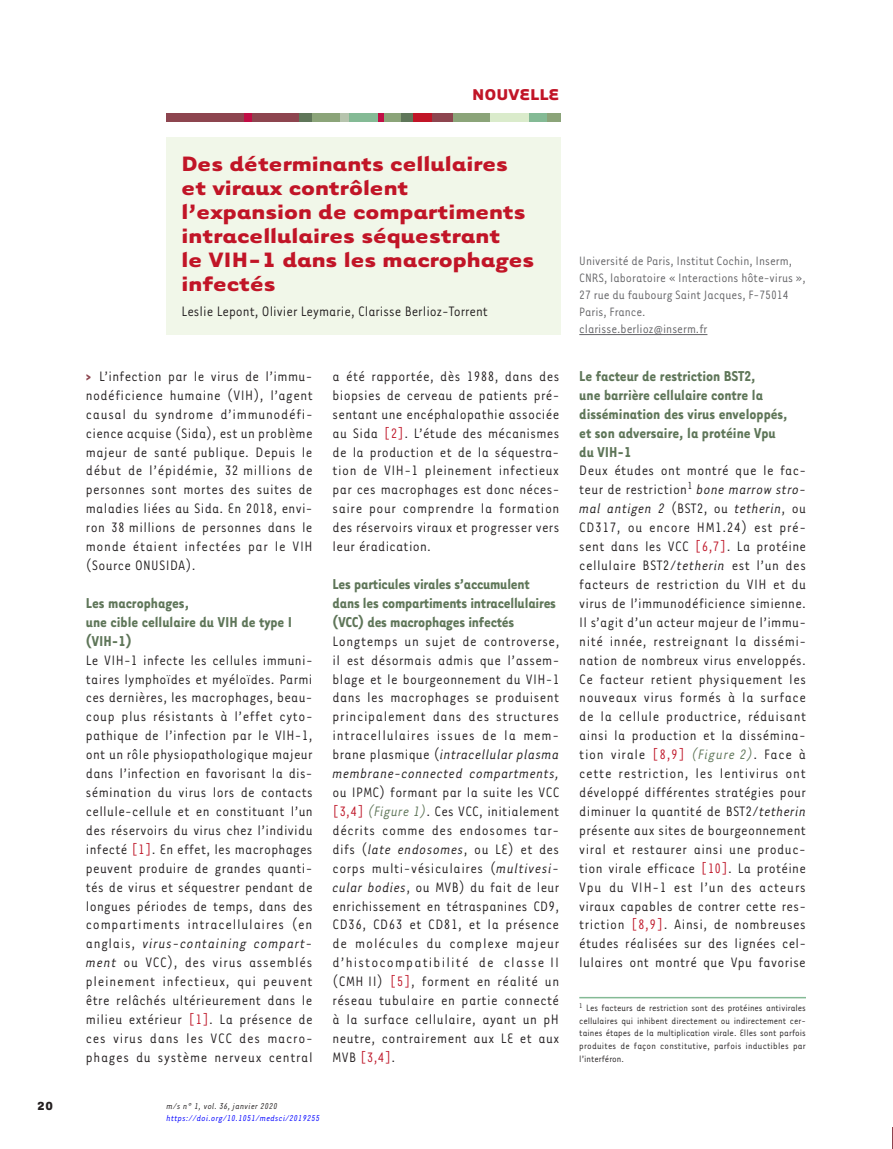
<style>
.page{position:relative;width:893px;height:1149px;background:#fff}
.page>*{position:absolute;margin:0;border:0;box-sizing:border-box;transform-origin:0 0}
.t1{font:700 24px/24px "Tarzana Wide";color:#c11527}
.t2{font:700 18px "Tarzana Wide";color:#c11527}
.t3{font:700 16.5px/18.9px "Tarzana Narrow";color:#5f7659}
.t4{font:15.75px/18.9px "Tarzana Narrow";letter-spacing:.025em;color:#231f20;text-align:justify}
.t5{font:15.75px "Tarzana Narrow";color:#231f20}
.t6{font:13.95px/17px "Tarzana Narrow";color:#636366}
.t7{font:700 13.5px "Tarzana Wide";color:#231f20}
.t8{font:10.5px/12.6px "Tarzana Narrow";letter-spacing:.02em;color:#231f20;text-align:justify}
.t9{font:italic 9.75px "Tarzana Narrow";letter-spacing:.025em;color:#00f}
.t10{font:italic 9.75px "Tarzana Narrow";letter-spacing:.025em;color:#231f20}
.s1{font-weight:700;color:#8d454f}
.s2{color:#bf182a}
.s3{font-style:italic}
.s4{font-style:italic;color:#5f7659}
</style>
<div class="page">
<div style="left:167px;top:114px;width:133px;height:8px;background:#8d454f"></div>
<div style="left:299px;top:114px;width:27px;height:8px;background:#5f7659"></div>
<div style="left:400px;top:114px;width:13px;height:8px;background:#5f7659"></div>
<div style="left:312px;top:114px;width:30px;height:8px;background:#8ba479"></div>
<div style="left:348px;top:114px;width:30px;height:8px;background:#84ba95"></div>
<div style="left:528px;top:114px;width:20px;height:8px;background:#84ba95"></div>
<div style="left:382px;top:114px;width:18px;height:8px;background:#8ba479"></div>
<div style="left:547px;top:114px;width:14px;height:8px;background:#8ba479"></div>
<div style="left:451px;top:114px;width:39px;height:8px;background:#8ba479"></div>
<div style="left:490px;top:114px;width:38px;height:8px;background:#daebcb"></div>
<div style="left:340px;top:114px;width:9px;height:8px;background:#b6c4ad"></div>
<div style="left:244px;top:114px;width:7px;height:8px;background:#c10d45"></div>
<div style="left:378px;top:114px;width:6px;height:8px;background:#c10d45"></div>
<div style="left:413px;top:114px;width:27px;height:8px;background:#c11527"></div>
<div style="left:431px;top:114px;width:21px;height:8px;background:#8d454f"></div>
<div style="left:167px;top:137px;width:394px;height:198px;background:#f1f7e9"></div>
<hr style="left:579px;top:996px;width:227px;height:2px;background:#84ba95">
<hr style="left:579px;top:334px;width:128px;height:1px;background:#636366">
<svg style="left:892px;top:1127px;width:1px;height:22px"></svg>
<p class="t2" style="left:472px;top:82px;width:89px">NOUVELLE</p>
<h1 class="t1" style="left:182px;top:150px;width:354px">Des déterminants cellulaires et viraux contrôlent l’expansion de compartiments intracellulaires séquestrant<br>le VIH-1 dans les macrophages infectés</h1>
<p class="t5" style="left:182px;top:302px;width:308px">Leslie Lepont, Olivier Leymarie, Clarisse Berlioz-Torrent</p>
<p class="t4" style="left:86px;top:366px;width:228px"><span class="s1">&gt;</span> L’infection par le virus de l’immu&shy;nodéficience humaine (VIH), l’agent causal du syndrome d’immunodéfi&shy;cience acquise (Sida), est un problème majeur de santé publique. Depuis le début de l’épidémie, 32 millions de personnes sont mortes des suites de maladies liées au Sida. En 2018, envi&shy;ron 38 millions de personnes dans le monde étaient infectées par le VIH (Source ONUSIDA).</p>
<p class="t3" style="left:86px;top:592px;width:208px">Les macrophages,<br>une cible cellulaire du VIH de type I (VIH-1)</p>
<p class="t4" style="left:86px;top:649px;width:228px">Le VIH-1 infecte les cellules immuni&shy;taires lymphoïdes et myéloïdes. Parmi ces dernières, les macrophages, beau&shy;coup plus résistants à l’effet cyto&shy;pathique de l’infection par le VIH-1, ont un rôle physiopathologique majeur dans l’infection en favorisant la dis&shy;sémination du virus lors de contacts cellule-cellule et en constituant l’un des réservoirs du virus chez l’individu infecté <span class="s2">[1]</span>. En effet, les macrophages peuvent produire de grandes quanti&shy;tés de virus et séquestrer pendant de longues périodes de temps, dans des compartiments intracellulaires (en anglais, <span class="s3">virus-containing compart&shy;ment</span> ou VCC), des virus assemblés pleinement infectieux, qui peuvent être relâchés ultérieurement dans le milieu extérieur <span class="s2">[1]</span>. La présence de ces virus dans les VCC des macro&shy;phages du système nerveux central</p>
<p class="t4" style="left:332px;top:366px;width:228px">a été rapportée, dès 1988, dans des biopsies de cerveau de patients pré&shy;sentant une encéphalopathie associée au Sida <span class="s2">[2]</span>. L’étude des mécanismes de la production et de la séquestra&shy;tion de VIH-1 pleinement infectieux par ces macrophages est donc néces&shy;saire pour comprendre la formation des réservoirs viraux et progresser vers leur éradication.</p>
<p class="t3" style="left:332px;top:573px;width:225px">Les particules virales s’accumulent dans les compartiments intracellulaires (VCC) des macrophages infectés</p>
<p class="t4" style="left:332px;top:630px;width:228px">Longtemps un sujet de controverse, il est désormais admis que l’assem&shy;blage et le bourgeonnement du VIH-1 dans les macrophages se produisent principalement dans des structures intracellulaires issues de la mem&shy;brane plasmique (<span class="s3">intracellular plasma membrane-connected compartments,</span></p>
<p class="t4" style="left:332px;top:782px;width:228px">ou IPMC) formant par la suite les VCC <span class="s2">[3,4]</span> <span class="s4">(Figure 1)</span>. Ces VCC, initialement décrits comme des endosomes tar&shy;difs (<span class="s3">late endosomes</span>, ou LE) et des corps multi-vésiculaires (<span class="s3">multivesi&shy;cular bodies</span>, ou MVB) du fait de leur enrichissement en tétraspanines CD9, CD36, CD63 et CD81, et la présence de molécules du complexe majeur d’histocompatibilité de classe II (CMH II) <span class="s2">[5]</span>, forment en réalité un réseau tubulaire en partie connecté à la surface cellulaire, ayant un pH neutre, contrairement aux LE et aux MVB <span class="s2">[3,4]</span>.</p>
<p class="t7" style="left:37px;top:1096px;width:18px">20</p>
<p class="t10" style="left:167px;top:1099px;width:112px">m/s n° 1, vol. 36, janvier 2020</p>
<p class="t9" style="left:167px;top:1111px;width:155px">https://doi.org/10.1051/medsci/2019255</p>
<p class="t6" style="left:579px;top:252px;width:228px">Université de Paris, Institut Cochin, Inserm, CNRS, laboratoire « Interactions hôte-virus », 27 rue du faubourg Saint Jacques, F-75014<br>Paris, France.<br>clarisse.berlioz@inserm.fr</p>
<p class="t3" style="left:579px;top:365px;width:210px">Le facteur de restriction BST2,<br>une barrière cellulaire contre la dissémination des virus enveloppés, et son adversaire, la protéine Vpu du VIH-1</p>
<p class="t4" style="left:579px;top:460px;width:228px">Deux études ont montré que le fac&shy;teur de restriction<sup>1</sup> <span class="s3">bone marrow stro&shy;mal antigen 2</span> (BST2, ou <span class="s3">tetherin</span>, ou CD317, ou encore HM1.24) est pré&shy;sent dans les VCC <span class="s2">[6,7]</span>. La protéine cellulaire BST2/<span class="s3">tetherin</span> est l’un des facteurs de restriction du VIH et du virus de l’immunodéficience simienne.<br>Il s’agit d’un acteur majeur de l’immu&shy;nité innée, restreignant la dissémi&shy;nation de nombreux virus enveloppés.<br>Ce facteur retient physiquement les nouveaux virus formés à la surface de la cellule productrice, réduisant ainsi la production et la dissémina&shy;tion virale <span class="s2">[8,9]</span> <span class="s4">(Figure 2)</span>. Face à cette restriction, les lentivirus ont développé différentes stratégies pour diminuer la quantité de BST2/<span class="s3">tetherin </span>présente aux sites de bourgeonnement viral et restaurer ainsi une produc&shy;tion virale efficace <span class="s2">[10]</span>. La protéine Vpu du VIH-1 est l’un des acteurs viraux capables de contrer cette res&shy;triction <span class="s2">[8,9]</span>. Ainsi, de nombreuses études réalisées sur des lignées cel&shy;lulaires ont montré que Vpu favorise</p>
<p class="t8" style="left:579px;top:1001px;width:228px"><sup>1</sup> Les facteurs de restriction sont des protéines antivirales cellulaires qui inhibent directement ou indirectement cer&shy;taines étapes de la multiplication virale. Elles sont parfois produites de façon constitutive, parfois inductibles par l’interféron.</p>
</div>
